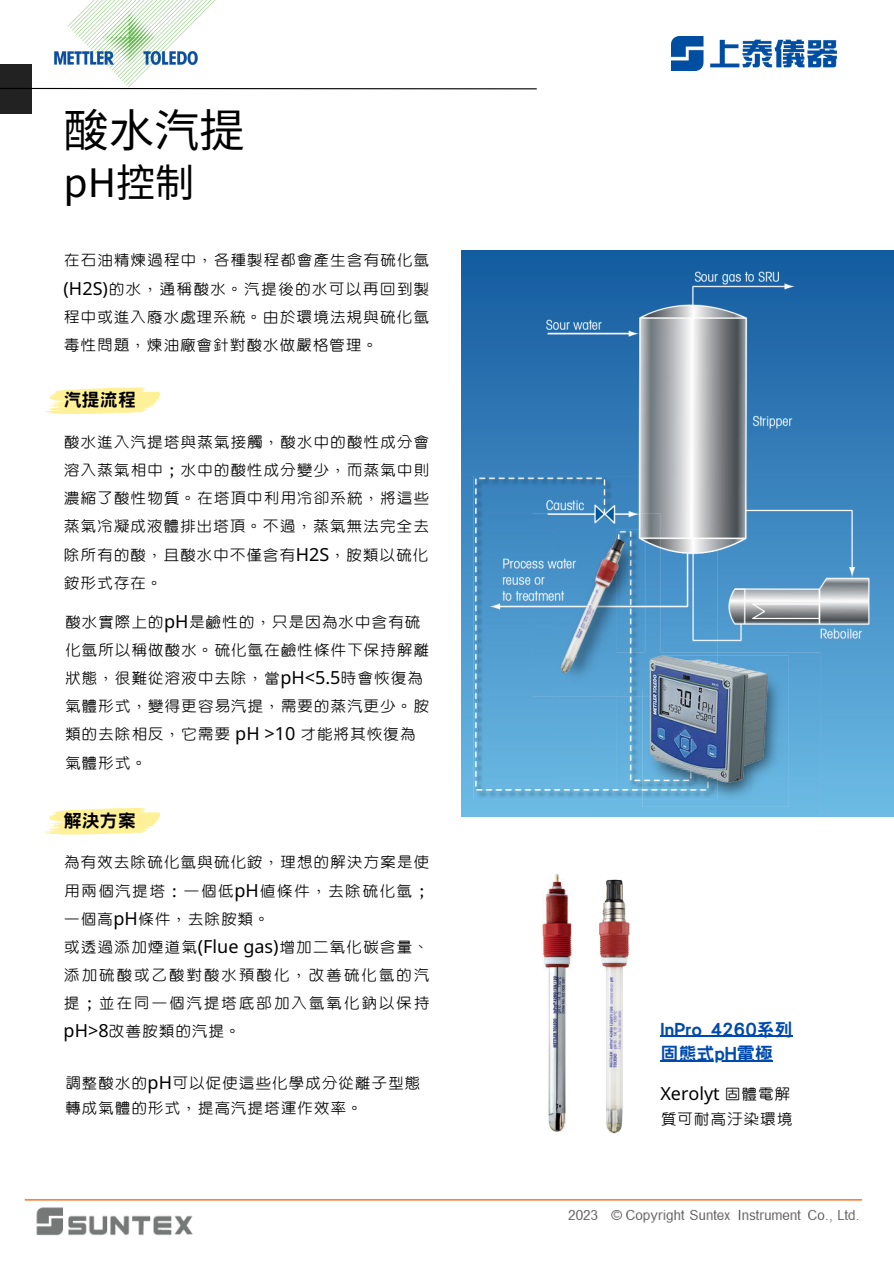
<style>
.page{position:relative;width:894px;height:1264px;background:#fff}
.page>*{position:absolute;margin:0;border:0;box-sizing:border-box;transform-origin:0 0}
.t1{font:45.3px "Noto Sans TC";color:#000}
.t2{font:39px "Noto Sans TC";color:#000}
.t3{font:18px/28.2px "cw Te X Yen";color:#000;text-align:justify}
.t4{font:800 18px "Han Wang Hei";color:#004aad}
.t5{font:800 18px "Han Wang Hei";color:#000}
.s1{font-family:"Noto Sans"}
</style>
<div class="page">
<div style="left:0;top:64px;width:32px;height:50px;background:#222"></div>
<img style="left:54px;top:0;width:162px;height:87px">
<svg style="left:0;top:87px;width:537px;height:3px"></svg>
<img style="left:671px;top:37px;width:166px;height:34px">
<img style="left:461px;top:251px;width:432px;height:565px">
<img style="left:496px;top:511px;width:191px;height:191px">
<img style="left:641px;top:648px;width:144px;height:140px">
<svg style="left:45px;top:387px;width:115px;height:27px"></svg>
<svg style="left:44px;top:807px;width:116px;height:27px"></svg>
<img style="left:554px;top:879px;width:186px;height:254px">
<img style="left:542px;top:874px;width:35px;height:257px">
<hr style="left:660px;top:1035px;width:132px;height:1px;background:#004aad">
<hr style="left:660px;top:1060px;width:112px;height:1px;background:#004aad">
<img style="left:25px;top:1199px;width:837px;height:35px">
<p class="t1" style="left:64px;top:94px;width:183px">酸水汽提</p>
<p class="t2" style="left:64px;top:152px;width:132px">pH控制</p>
<p class="t3" style="left:64px;top:247px;width:368px">在石油精煉過程中，各種製程都會產生含有硫化氫<span class="s1">(H2S)</span>的水，通稱酸水。汽提後的水可以再回到製程中或進入廢水處理系統。由於環境法規與硫化氫毒性問題，煉油廠會針對酸水做嚴格管理。</p>
<p class="t5" style="left:64px;top:391px;width:74px">汽提流程</p>
<p class="t3" style="left:64px;top:428px;width:367px">酸水進入汽提塔與蒸氣接觸，酸水中的酸性成分會溶入蒸氣相中；水中的酸性成分變少，而蒸氣中則濃縮了酸性物質。在塔頂中利用冷卻系統，將這些蒸氣冷凝成液體排出塔頂。不過，蒸氣無法完全去除所有的酸，且酸水中不僅含有<span class="s1">H2S</span>，胺類以硫化銨形式存在。</p>
<p class="t3" style="left:65px;top:608px;width:366px;text-align:left">酸水實際上的<span class="s1">pH</span>是鹼性的，只是因為水中含有硫化氫所以稱做酸水。硫化氫在鹼性條件下保持解離狀態，很難從溶液中去除，當<span class="s1">pH&lt;5.5</span>時會恢復為氣體形式，變得更容易汽提，需要的蒸汽更少。胺類的去除相反，它需要 <span class="s1">pH &gt;10</span> 才能將其恢復為氣體形式。</p>
<p class="t5" style="left:64px;top:811px;width:74px">解決方案</p>
<p class="t3" style="left:64px;top:848px;width:368px">為有效去除硫化氫與硫化銨，理想的解決方案是使用兩個汽提塔：一個低<span class="s1">pH</span>值條件，去除硫化氫；一個高<span class="s1">pH</span>條件，去除胺類。</p>
<p class="t3" style="left:64px;top:933px;width:368px">或透過添加煙道氣<span class="s1">(Flue gas)</span>增加二氧化碳含量、添加硫酸或乙酸對酸水預酸化，改善硫化氫的汽提；並在同一個汽提塔底部加入氫氧化鈉以保持<span class="s1">pH&gt;8</span>改善胺類的汽提。</p>
<p class="t3" style="left:65px;top:1071px;width:357px;line-height:24.8px">調整酸水的<span class="s1">pH</span>可以促使這些化學成分從離子型態轉成氣體的形式，提高汽提塔運作效率。</p>
<p class="t4" style="left:660px;top:1020px;width:134px">InPro 4260系列</p>
<p class="t4" style="left:660px;top:1045px;width:114px">固態式pH電極</p>
<p class="t3" style="left:660px;top:1082px;width:134px;line-height:24.8px"><span class="s1">Xerolyt</span> 固體電解質可耐高汙染環境</p>
</div>
